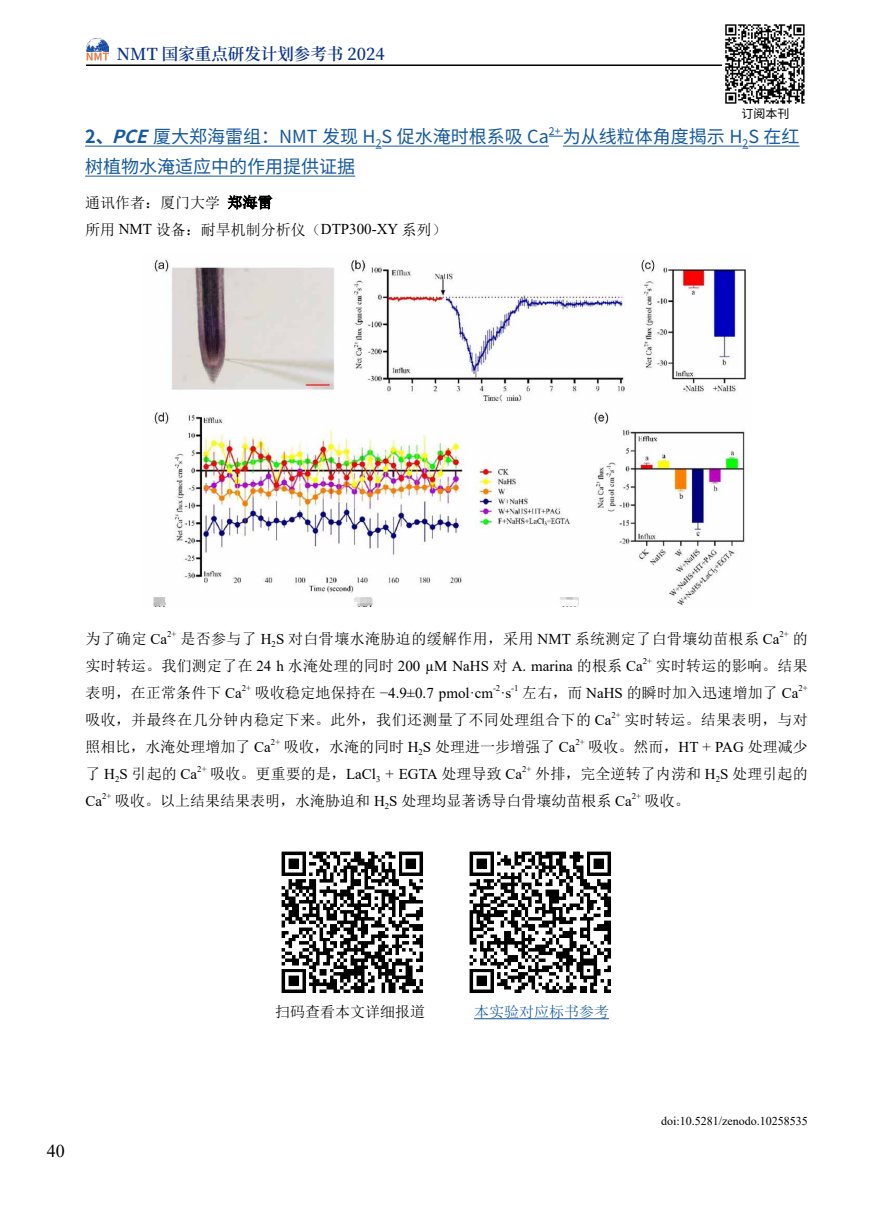
<style>
.page{position:relative;width:893px;height:1212px;background:#fff}
.page>*{position:absolute;margin:0;border:0;box-sizing:border-box;transform-origin:0 0}
.t1{font:18px "Noto Sans Hans";color:#15599f}
.t2{font:18px "Times New Roman";color:#000}
.t3{font:600 16.5px "Source Han Serif CN";color:#0c3388}
.t4{font:15px/27px "Sim Sun";letter-spacing:.01em;color:#000}
.t5{font:15px "Times New Roman";color:#000}
.t6{font:15px "Sim Sun";color:#15599f}
.t7{font:12px "Times New Roman";color:#000}
.t8{font:12px "Noto Sans Hans";color:#000}
.t9{font:10.5px "Noto Sans Hans";color:#15599f}
.t10{font:8.7px "Times New Roman";color:#000}
.s1{font-weight:700}
.s2{font-weight:700;font-style:italic}
.s3{font-family:"Times New Roman"}
.s4{font-family:"Sim Sun"}
</style>
<div class="page">
<hr style="left:86px;top:64px;width:722px;height:2px;background:#000">
<img style="left:723px;top:24px;width:85px;height:80px">
<img style="left:86px;top:38px;width:22px;height:22px">
<hr style="left:85px;top:146px;width:291px;height:1px;background:#15599f">
<hr style="left:381px;top:146px;width:168px;height:1px;background:#15599f">
<svg style="left:549px;top:136px;width:14px;height:1px"></svg>
<hr style="left:563px;top:146px;width:179px;height:1px;background:#15599f">
<hr style="left:748px;top:146px;width:52px;height:1px;background:#15599f">
<hr style="left:85px;top:176px;width:270px;height:1px;background:#15599f">
<img style="left:281px;top:851px;width:142px;height:142px">
<svg style="left:227px;top:195px;width:46px;height:15px"></svg>
<img style="left:153px;top:257px;width:593px;height:349px">
<img style="left:469px;top:851px;width:142px;height:142px">
<hr style="left:474px;top:1018px;width:135px;height:1px;background:#15599f">
<p class="t3" style="left:117px;top:45px;width:269px">NMT 国家重点研发计划参考书 2024</p>
<p class="t8" style="left:741px;top:106px;width:49px">订阅本刊</p>
<p class="t1" style="left:85px;top:127px;width:465px"><span class="s1">2、</span><span class="s2">PCE</span>厦大郑海雷组：NMT 发现 H<sub>2</sub>S 促水淹时根系吸 Ca</p>
<p class="t9" style="left:549px;top:125px;width:13px">2+</p>
<p class="t1" style="left:563px;top:127px;width:238px">为从线粒体角度揭示 H<sub>2</sub>S 在红</p>
<p class="t1" style="left:85px;top:157px;width:271px">树植物水淹适应中的作用提供证据</p>
<p class="t4" style="left:85px;top:189px;width:363px">通讯作者：厦门大学 郑海雷<br>所用 <span class="s3">NMT</span> 设备：耐旱机制分析仪（<span class="s3">DTP300-XY</span> 系列）</p>
<p class="t4" style="left:86px;top:625px;width:83px">为了确定 <span class="s3">Ca</span></p>
<p class="t10" style="left:167px;top:628px;width:11px">2+</p>
<p class="t4" style="left:180px;top:625px;width:601px">是否参与了 <span class="s3">H</span><sub>2</sub><span class="s3">S</span> 对白骨壤水淹胁迫的缓解作用，采用 <span class="s3">NMT</span> 系统测定了白骨壤幼苗根系 <span class="s3">Ca</span></p>
<p class="t10" style="left:779px;top:628px;width:11px">2+</p>
<p class="t4" style="left:793px;top:625px;width:16px">的</p>
<p class="t4" style="left:86px;top:652px;width:559px">实时转运。我们测定了在 <span class="s3">24 h</span> 水淹处理的同时 <span class="s3">200 µM NaHS</span> 对 <span class="s3">A. marina</span> 的根系 <span class="s3">Ca</span></p>
<p class="t10" style="left:643px;top:655px;width:11px">2+</p>
<p class="t4" style="left:656px;top:652px;width:153px">实时转运的影响。结果</p>
<p class="t4" style="left:86px;top:679px;width:158px">表明，在正常条件下 <span class="s3">Ca</span></p>
<p class="t10" style="left:242px;top:682px;width:11px">2+</p>
<p class="t5" style="left:255px;top:682px;width:240px"><span class="s4">吸收稳定地保持在</span> −4.9±0.7 pmol·cm</p>
<p class="t10" style="left:493px;top:682px;width:9px">-2</p>
<p class="t10" style="left:511px;top:682px;width:9px">-1</p>
<p class="t4" style="left:522px;top:679px;width:278px">左右，而 <span class="s3">NaHS</span> 的瞬时加入迅速增加了 <span class="s3">Ca</span></p>
<p class="t10" style="left:798px;top:682px;width:11px">2+</p>
<p class="t4" style="left:86px;top:706px;width:527px">吸收，并最终在几分钟内稳定下来。此外，我们还测量了不同处理组合下的 <span class="s3">Ca</span></p>
<p class="t10" style="left:611px;top:709px;width:11px">2+</p>
<p class="t4" style="left:624px;top:706px;width:185px">实时转运。结果表明，与对</p>
<p class="t4" style="left:86px;top:733px;width:187px">照相比，水淹处理增加了 <span class="s3">Ca</span></p>
<p class="t10" style="left:271px;top:736px;width:11px">2+</p>
<p class="t4" style="left:284px;top:733px;width:293px">吸收，水淹的同时 <span class="s3">H</span><sub>2</sub><span class="s3">S</span> 处理进一步增强了 <span class="s3">Ca</span></p>
<p class="t10" style="left:575px;top:736px;width:11px">2+</p>
<p class="t4" style="left:589px;top:733px;width:221px">吸收。然而，<span class="s3">HT + PAG</span> 处理减少</p>
<p class="t4" style="left:86px;top:760px;width:113px">了 <span class="s3">H</span><sub>2</sub><span class="s3">S</span> 引起的 <span class="s3">Ca</span></p>
<p class="t10" style="left:197px;top:763px;width:11px">2+</p>
<p class="t4" style="left:210px;top:760px;width:313px">吸收。更重要的是，<span class="s3">LaCl</span><sub>3</sub> <span class="s3">+ EGTA</span> 处理导致 <span class="s3">Ca</span></p>
<p class="t10" style="left:522px;top:763px;width:11px">2+</p>
<p class="t4" style="left:535px;top:760px;width:274px">外排，完全逆转了内涝和 <span class="s3">H</span><sub>2</sub><span class="s3">S</span> 处理引起的</p>
<p class="t5" style="left:86px;top:790px;width:18px">Ca</p>
<p class="t10" style="left:102px;top:790px;width:11px">2+</p>
<p class="t4" style="left:115px;top:787px;width:518px">吸收。以上结果结果表明，水淹胁迫和 <span class="s3">H</span><sub>2</sub><span class="s3">S</span> 处理均显著诱导白骨壤幼苗根系 <span class="s3">Ca</span></p>
<p class="t10" style="left:632px;top:790px;width:11px">2+</p>
<p class="t4" style="left:645px;top:787px;width:46px">吸收。</p>
<p class="t5" style="left:500px;top:682px;width:12px">·s</p>
<p class="t2" style="left:47px;top:1138px;width:19px">40</p>
<p class="t4" style="left:275px;top:998px;width:151px">扫码查看本文详细报道</p>
<p class="t6" style="left:474px;top:1004px;width:136px">本实验对应标书参考</p>
<p class="t7" style="left:661px;top:1112px;width:148px">doi:10.5281/zenodo.10258535</p>
</div>
